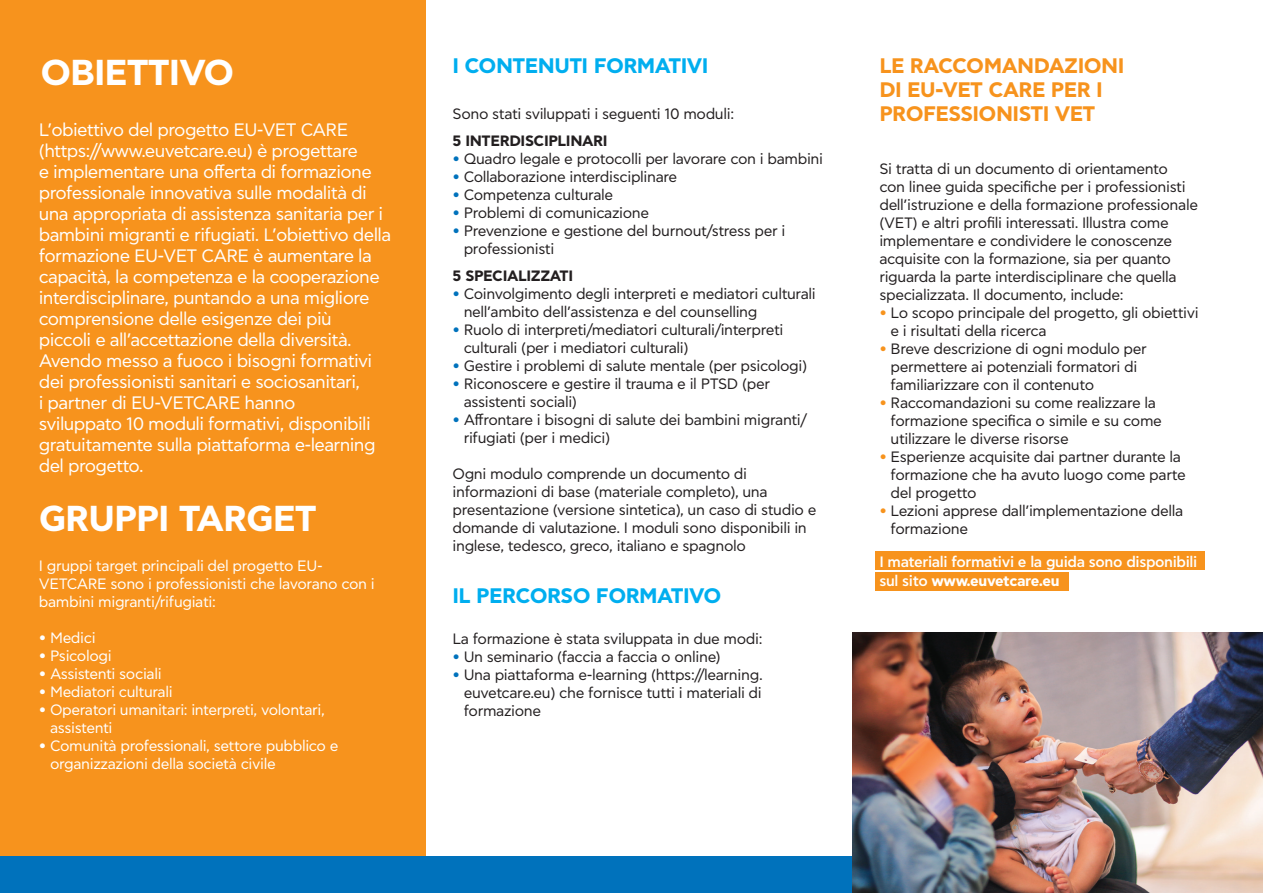
<style>
.page{position:relative;width:1263px;height:893px;background:#fff}
.page>*{position:absolute;margin:0;border:0;box-sizing:border-box;transform-origin:0 0}
.t1{font:700 36px "CF Asty Std";letter-spacing:-.025em;color:#fff}
.t2{font:700 21px/24px "CF Asty Std";letter-spacing:-.025em;color:#f7931d}
.t3{font:700 21px "CF Asty Std";letter-spacing:-.025em;color:#00aeef}
.t4{font:18px/21px "CF Asty Std";letter-spacing:-.035em;color:#fff}
.t5{font:15px/18px "CF Asty Std";letter-spacing:-.025em;color:#231f20}
.t6{font:15px/18px "CF Asty Std";letter-spacing:-.025em;color:#fff}
.t7{font:500 15px/19.5px "CF Asty Std";letter-spacing:-.025em;color:#fff}
.t8{font:700 15px "CF Asty Std";letter-spacing:-.025em;color:#231f20}
.s1{color:#0072bc}
.s2{color:#f7931d}
.s3{font-weight:700}
</style>
<div class="page">
<div style="left:0;top:0;width:425px;height:893px;background:#f7931d"></div>
<div style="left:0;top:857px;width:1263px;height:36px;background:#0072bc"></div>
<img style="left:853px;top:633px;width:410px;height:260px">
<div style="left:875px;top:572px;width:193px;height:18px;background:#f7931d"></div>
<div style="left:875px;top:551px;width:329px;height:19px;background:#f7931d"></div>
<h1 class="t1" style="left:40px;top:51px;width:195px">OBIETTIVO</h1>
<p class="t4" style="left:39px;top:120px;width:354px">L’obiettivo del progetto EU-VET CARE (https://www.euvetcare.eu) è progettare<br>e implementare una offerta di formazione professionale innovativa sulle modalità di una appropriata di assistenza sanitaria per i bambini migranti e rifugiati. L’obiettivo della formazione EU-VET CARE è aumentare la capacità, la competenza e la cooperazione interdisciplinare, puntando a una migliore comprensione delle esigenze dei più<br>piccoli e all’accettazione della diversità.<br>Avendo messo a fuoco i bisogni formativi dei professionisti sanitari e sociosanitari,<br>i partner di EU-VETCARE hanno<br>sviluppato 10 moduli formativi, disponibili gratuitamente sulla piattaforma e-learning del progetto.</p>
<h1 class="t1" style="left:39px;top:497px;width:279px">GRUPPI TARGET</h1>
<p class="t6" style="left:39px;top:557px;width:337px">I gruppi target principali del progetto EU-<br>VETCARE sono i professionisti che lavorano con i bambini migranti/rifugiati:</p>
<p class="t6" style="left:39px;top:629px;width:58px">• Medici</p>
<p class="t6" style="left:39px;top:647px;width:74px">• Psicologi</p>
<p class="t6" style="left:39px;top:665px;width:124px">• Assistenti sociali</p>
<p class="t6" style="left:39px;top:683px;width:135px">• Mediatori culturali</p>
<p class="t6" style="left:50px;top:701px;width:276px;text-indent:-11px">• Operatori umanitari: interpreti, volontari, assistenti</p>
<p class="t6" style="left:50px;top:737px;width:290px;text-indent:-11px">• Comunità professionali, settore pubblico e organizzazioni della società civile</p>
<h2 class="t3" style="left:452px;top:53px;width:258px">I CONTENUTI FORMATIVI</h2>
<p class="t5" style="left:452px;top:105px;width:283px">Sono stati sviluppati i seguenti 10 moduli:</p>
<p class="t8" style="left:452px;top:132px;width:157px">5 INTERDISCIPLINARI</p>
<p class="t5" style="left:452px;top:150px;width:372px"><span class="s1">•</span> Quadro legale e protocolli per lavorare con i bambini</p>
<p class="t5" style="left:452px;top:168px;width:226px"><span class="s1">•</span> Collaborazione interdisciplinare</p>
<p class="t5" style="left:452px;top:186px;width:162px"><span class="s1">•</span> Competenza culturale</p>
<p class="t5" style="left:452px;top:204px;width:198px"><span class="s1">•</span> Problemi di comunicazione</p>
<p class="t5" style="left:464px;top:222px;width:323px;text-indent:-11px"><span class="s1">•</span> Prevenzione e gestione del burnout/stress per i professionisti</p>
<p class="t8" style="left:452px;top:267px;width:122px">5 SPECIALIZZATI</p>
<p class="t5" style="left:464px;top:285px;width:354px;text-indent:-11px"><span class="s1">•</span> Coinvolgimento degli interpreti e mediatori culturali nell’ambito dell’assistenza e del counselling</p>
<p class="t5" style="left:464px;top:321px;width:321px;text-indent:-11px"><span class="s1">•</span> Ruolo di interpreti/mediatori culturali/interpreti culturali (per i mediatori culturali)</p>
<p class="t5" style="left:452px;top:357px;width:356px"><span class="s1">•</span> Gestire i problemi di salute mentale (per psicologi)</p>
<p class="t5" style="left:464px;top:375px;width:308px;text-indent:-11px"><span class="s1">•</span> Riconoscere e gestire il trauma e il PTSD (per assistenti sociali)</p>
<p class="t5" style="left:464px;top:411px;width:345px;text-indent:-11px"><span class="s1">•</span> Affrontare i bisogni di salute dei bambini migranti/ rifugiati (per i medici)</p>
<p class="t5" style="left:452px;top:465px;width:365px">Ogni modulo comprende un documento di informazioni di base (materiale completo), una presentazione (versione sintetica), un caso di studio e domande di valutazione. I moduli sono disponibili in inglese, tedesco, greco, italiano e spagnolo</p>
<h2 class="t3" style="left:452px;top:583px;width:270px">IL PERCORSO FORMATIVO</h2>
<p class="t5" style="left:452px;top:631px;width:311px">La formazione è stata sviluppata in due modi:</p>
<p class="t5" style="left:452px;top:649px;width:270px"><span class="s1">•</span> Un seminario (faccia a faccia o online)</p>
<p class="t5" style="left:464px;top:667px;width:301px;text-align:justify;text-indent:-11px"><span class="s1">•</span> Una piattaforma e-learning (https://learning. euvetcare.eu) che fornisce tutti i materiali di formazione</p>
<h2 class="t2" style="left:879px;top:55px;width:247px">LE RACCOMANDAZIONI<br>DI EU-VET CARE PER I<br>PROFESSIONISTI VET</h2>
<p class="t5" style="left:879px;top:160px;width:320px">Si tratta di un documento di orientamento<br>con linee guida specifiche per i professionisti dell’istruzione e della formazione professionale (VET) e altri profili interessati. Illustra come implementare e condividere le conoscenze acquisite con la formazione, sia per quanto riguarda la parte interdisciplinare che quella specializzata. Il documento, include:</p>
<p class="t5" style="left:890px;top:304px;width:310px;text-indent:-11px"><span class="s2">•</span> Lo scopo principale del progetto, gli obiettivi e i risultati della ricerca</p>
<p class="t5" style="left:890px;top:340px;width:258px;text-indent:-11px"><span class="s2">•</span> Breve descrizione di ogni modulo per permettere ai potenziali formatori di familiarizzare con il contenuto</p>
<p class="t5" style="left:890px;top:394px;width:273px;text-indent:-11px"><span class="s2">•</span> Raccomandazioni su come realizzare la formazione specifica o simile e su come utilizzare le diverse risorse</p>
<p class="t5" style="left:890px;top:448px;width:297px;text-indent:-11px"><span class="s2">•</span> Esperienze acquisite dai partner durante la formazione che ha avuto luogo come parte del progetto</p>
<p class="t5" style="left:890px;top:502px;width:294px;text-indent:-11px"><span class="s2">•</span> Lezioni apprese dall’implementazione della formazione</p>
<p class="t7" style="left:879px;top:552px;width:319px">I materiali formativi e la guida sono disponibili sul sito <span class="s3">www.euvetcare.eu</span></p>
</div>
